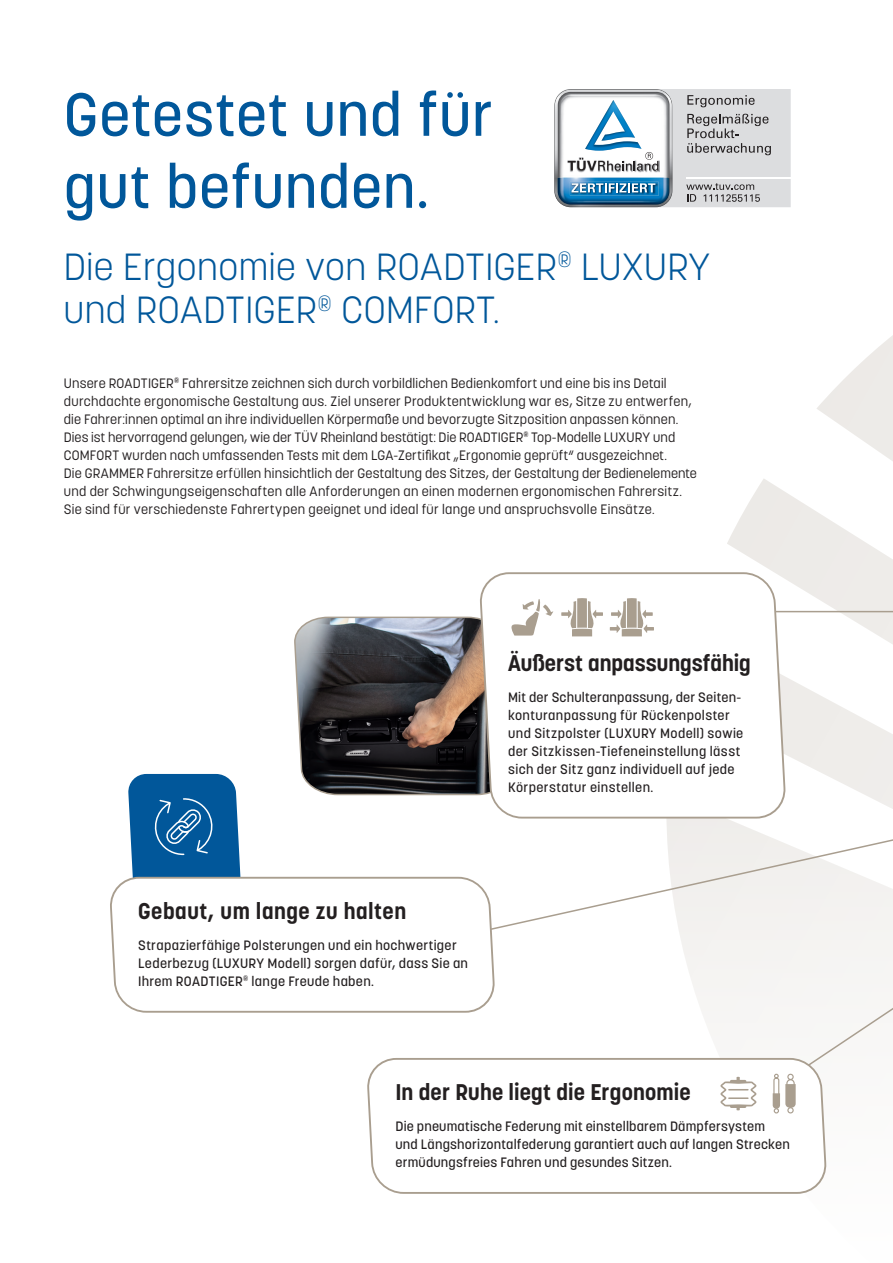
<style>
.page{position:relative;width:893px;height:1263px;background:#fff}
.page>*{position:absolute;margin:0;border:0;box-sizing:border-box;transform-origin:0 0}
.t1{font:500 60px/72px "Korolev";letter-spacing:.01em;color:#01579a}
.t2{font:300 37.5px/43.5px "Korolev";letter-spacing:.01em;color:#01579a}
.t3{font:700 22.5px "Korolev";letter-spacing:.01em;color:#231f20}
.t4{font:13.5px/18px "Korolev";letter-spacing:.015em;color:#231f20}
.t5{font:500 13.5px/18px "Korolev";letter-spacing:.02em;color:#231f20}
</style>
<div class="page">
<svg style="left:727px;top:479px;width:89px;height:291px;fill:#eeece9"></svg>
<svg style="left:816px;top:335px;width:77px;height:444px"></svg>
<svg style="left:554px;top:89px;width:237px;height:119px"></svg>
<hr style="left:698px;top:611px;width:195px;height:1px;background:#a99e8f">
<svg style="left:497px;top:819px;width:396px;height:122px"></svg>
<svg style="left:480px;top:571px;width:308px;height:248px"></svg>
<svg style="left:561px;top:598px;width:42px;height:38px"></svg>
<svg style="left:294px;top:599px;width:259px;height:197px"></svg>
<svg style="left:610px;top:598px;width:44px;height:38px"></svg>
<svg style="left:128px;top:774px;width:113px;height:102px;background:#1c69a5"></svg>
<svg style="left:110px;top:876px;width:387px;height:137px"></svg>
<svg style="left:367px;top:1057px;width:460px;height:137px"></svg>
<svg style="left:773px;top:903px;width:120px;height:210px"></svg>
<svg style="left:720px;top:1077px;width:36px;height:33px"></svg>
<h1 class="t1" style="left:64px;top:79px;width:431px">Getestet und für gut befunden.</h1>
<h2 class="t2" style="left:64px;top:245px;width:648px">Die Ergonomie von ROADTIGER<sup>®</sup> LUXURY und ROADTIGER<sup>®</sup> COMFORT.</h2>
<p class="t4" style="left:64px;top:374px;width:635px">Unsere ROADTIGER<sup>®</sup> Fahrersitze zeichnen sich durch vorbildlichen Bedienkomfort und eine bis ins Detail durchdachte ergonomische Gestaltung aus. Ziel unserer Produktentwicklung war es, Sitze zu entwerfen, die Fahrer:innen optimal an ihre individuellen Körpermaße und bevorzugte Sitzposition anpassen können.<br>Dies ist hervorragend gelungen, wie der TÜV Rheinland bestätigt: Die ROADTIGER<sup>®</sup> Top-Modelle LUXURY und COMFORT wurden nach umfassenden Tests mit dem LGA-Zertifikat „Ergonomie geprüft“ ausgezeichnet.<br>Die GRAMMER Fahrersitze erfüllen hinsichtlich der Gestaltung des Sitzes, der Gestaltung der Bedienelemente und der Schwingungseigenschaften alle Anforderungen an einen modernen ergonomischen Fahrersitz.<br>Sie sind für verschiedenste Fahrertypen geeignet und ideal für lange und anspruchsvolle Einsätze.</p>
<h3 class="t3" style="left:508px;top:649px;width:244px">Äußerst anpassungsfähig</h3>
<p class="t5" style="left:508px;top:688px;width:237px">Mit der Schulteranpassung, der Seiten&shy;konturanpassung für Rückenpolster und Sitzpolster (LUXURY Modell) sowie der Sitzkissen-Tiefeneinstellung lässt sich der Sitz ganz individuell auf jede Körperstatur einstellen.</p>
<h3 class="t3" style="left:138px;top:897px;width:269px">Gebaut, um lange zu halten</h3>
<p class="t5" style="left:138px;top:936px;width:331px">Strapazierfähige Polsterungen und ein hochwertiger<br>Lederbezug (LUXURY Modell) sorgen dafür, dass Sie an<br>Ihrem ROADTIGER<sup>®</sup> lange Freude haben.</p>
<h3 class="t3" style="left:395px;top:1078px;width:297px">In der Ruhe liegt die Ergonomie</h3>
<p class="t5" style="left:395px;top:1117px;width:396px">Die pneumatische Federung mit einstellbarem Dämpfersystem und Längshorizontalfederung garantiert auch auf langen Strecken ermüdungsfreies Fahren und gesundes Sitzen.</p>
</div>
